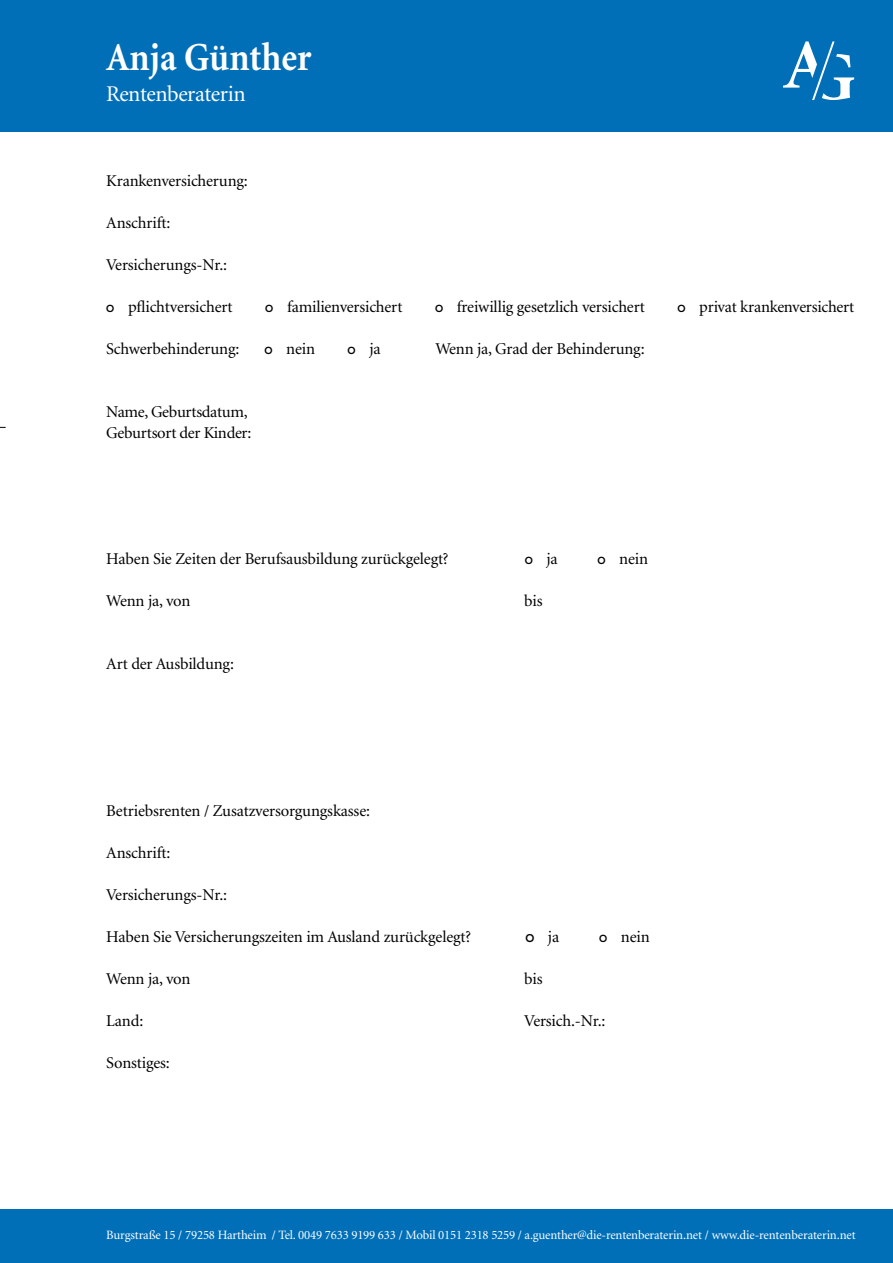
<style>
.page{position:relative;width:893px;height:1263px;background:#fff}
.page>*{position:absolute;margin:0;border:0;box-sizing:border-box;transform-origin:0 0}
.t1{font:700 39.6px "Minion";color:#fff;scale:.91 1}
.t2{font:22.5px "Minion";letter-spacing:-.02em;color:#fff}
.t3{font:16.5px/21px "Minion";letter-spacing:-.01em;color:#000}
.t4{font:12.75px "Minion";letter-spacing:-.015em;color:#fff}
.s1{font-family:"DIN Next LT Pro";font-size:15px}
.s2{font-family:"DIN Next LT Pro"}
</style>
<div class="page">
<div style="left:0;top:1210px;width:893px;height:53px;background:#006fb7"></div>
<div style="left:0;top:0;width:893px;height:132px;background:#006fb7"></div>
<svg style="left:783px;top:41px;width:71px;height:59px"></svg>
<h1 class="t1" style="left:106px;top:37px;width:227px">Anja Günther</h1>
<h2 class="t2" style="left:106px;top:83px;width:141px">Rentenberaterin</h2>
<p class="t3" style="left:106px;top:171px;width:143px">Krankenversicherung:</p>
<p class="t3" style="left:106px;top:213px;width:66px">Anschrift:</p>
<p class="t3" style="left:106px;top:255px;width:122px">Versicherungs-Nr.:</p>
<p class="t3" style="left:106px;top:297px;width:128px"><span class="s1">0</span> pflichtversichert</p>
<p class="t3" style="left:265px;top:297px;width:139px"><span class="s1">0</span> familienversichert</p>
<p class="t3" style="left:435px;top:297px;width:211px"><span class="s1">0</span> freiwillig gesetzlich versichert</p>
<p class="t3" style="left:677px;top:297px;width:178px"><span class="s1">0</span> privat krankenversichert</p>
<p class="t3" style="left:106px;top:339px;width:135px">Schwerbehinderung:</p>
<p class="t3" style="left:265px;top:339px;width:52px"><span class="s1">0</span> nein</p>
<p class="t3" style="left:348px;top:339px;width:35px"><span class="s1">0</span> ja</p>
<p class="t3" style="left:435px;top:339px;width:211px">Wenn ja, Grad der Behinderung:</p>
<p class="t3" style="left:106px;top:402px;width:147px">Name, Geburtsdatum,<br>Geburtsort der Kinder:</p>
<p class="t3" style="left:106px;top:549px;width:344px">Haben Sie Zeiten der Berufsausbildung zurückgelegt?</p>
<p class="t3" style="left:525px;top:549px;width:35px"><span class="s1">0</span> ja</p>
<p class="t3" style="left:597px;top:549px;width:52px"><span class="s1">0</span> nein</p>
<p class="t3" style="left:106px;top:591px;width:86px">Wenn ja, von</p>
<p class="t3" style="left:524px;top:591px;width:20px">bis</p>
<p class="t3" style="left:106px;top:654px;width:129px">Art der Ausbildung:</p>
<p class="t3" style="left:106px;top:801px;width:265px">Betriebsrenten / Zusatzversorgungskasse:</p>
<p class="t3" style="left:106px;top:843px;width:66px">Anschrift:</p>
<p class="t3" style="left:106px;top:885px;width:122px">Versicherungs-Nr.:</p>
<p class="t3" style="left:106px;top:926px;width:366px">Haben Sie Versicherungszeiten im Ausland zurückgelegt?</p>
<p class="t3" style="left:525px;top:927px;width:35px"><span class="s2">0</span> ja</p>
<p class="t3" style="left:599px;top:927px;width:52px"><span class="s1">0</span> nein</p>
<p class="t3" style="left:106px;top:969px;width:86px">Wenn ja, von</p>
<p class="t3" style="left:524px;top:969px;width:20px">bis</p>
<p class="t3" style="left:106px;top:1011px;width:38px">Land:</p>
<p class="t3" style="left:524px;top:1011px;width:83px">Versich.-Nr.:</p>
<p class="t3" style="left:106px;top:1053px;width:65px">Sonstiges:</p>
<p class="t4" style="left:106px;top:1229px;width:751px">Burgstraße 15 / 79258 Hartheim / Tel. 0049 7633 9199 633 / Mobil 0151 2318 5259 / a.guenther@die-rentenberaterin.net / www.die-rentenberaterin.net</p>
</div>
